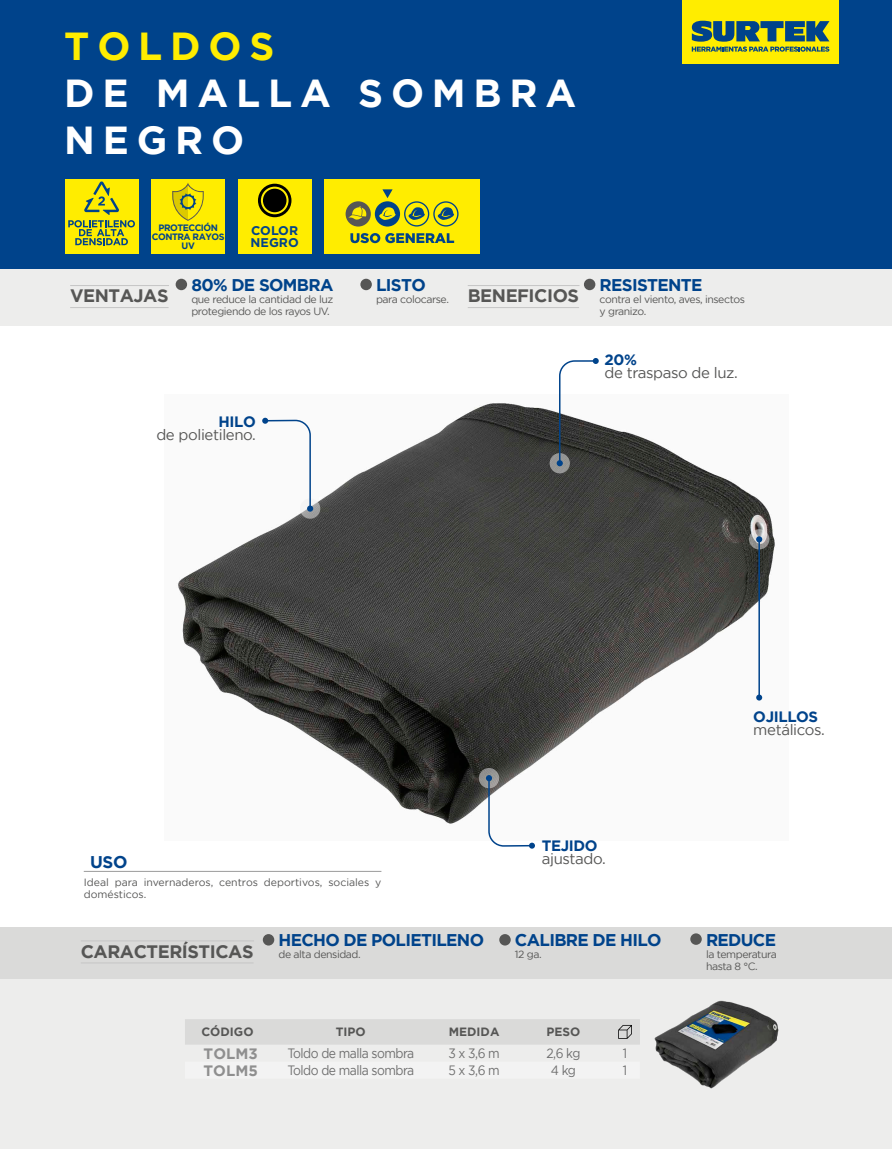
<style>
.page{position:relative;width:893px;height:1149px;background:#fff}
.page>*{position:absolute;margin:0;border:0;box-sizing:border-box;transform-origin:0 0}
.t1{font:700 39px/46.8px "Gotham";letter-spacing:.2em;color:#fff}
.t2{font:700 39px "Gotham";letter-spacing:.2em;color:#ffed00}
.t3{font:700 18px "Gotham";letter-spacing:-.025em;color:#565655}
.t4{font:700 16.95px "Gotham";letter-spacing:-.04em;color:#00438b}
.t5{font:15px "Gotham";letter-spacing:-.025em;color:#565655}
.t6{font:700 15px "Gotham";letter-spacing:-.025em;color:#00438b}
.t7{font:700 15px "Gotham";color:#8f8f8f}
.t8{font:13.5px "Gotham";letter-spacing:-.04em;color:#6e6e6e;scale:.9 1}
.t9{font:700 12.6px "Gotham";color:#00438b}
.t10{font:700 12px "Gotham";color:#565655}
.t11{font:10.5px/12px "Gotham";letter-spacing:-.04em;color:#565655}
.t12{font:10.5px/12px "Gotham";color:#565655}
.t13{font:700 9.3px/9.3px "Gotham";letter-spacing:-.05em;color:#00438b;text-align:center}
</style>
<div class="page">
<div style="left:0;top:0;width:892px;height:276px;background:#00438b"></div>
<div style="left:0;top:270px;width:892px;height:56px;background:#ededec"></div>
<div style="left:682px;top:0;width:157px;height:64px;background:#ffed00"></div>
<svg style="left:692px;top:21px;width:137px;height:31px"></svg>
<div style="left:0;top:977px;width:892px;height:171px;background:#ededec"></div>
<div style="left:0;top:927px;width:892px;height:51px;background:#dadad9"></div>
<img style="left:177px;top:403px;width:599px;height:421px">
<hr style="left:84px;top:870px;width:297px;height:1px;background:#9c9c9c">
<hr style="left:81px;top:940px;width:173px;height:1px;background:#c5c5c5">
<hr style="left:81px;top:962px;width:173px;height:1px;background:#c5c5c5">
<div style="left:263px;top:933px;width:11px;height:12px;background:#565655;border-radius:50%"></div>
<div style="left:499px;top:933px;width:12px;height:12px;background:#565655;border-radius:50%"></div>
<div style="left:176px;top:279px;width:11px;height:11px;background:#565655;border-radius:50%"></div>
<div style="left:360px;top:279px;width:12px;height:11px;background:#565655;border-radius:50%"></div>
<div style="left:584px;top:279px;width:11px;height:11px;background:#565655;border-radius:50%"></div>
<svg style="left:300px;top:498px;width:20px;height:20px"></svg>
<svg style="left:479px;top:767px;width:20px;height:21px"></svg>
<svg style="left:487px;top:776px;width:48px;height:72px"></svg>
<svg style="left:262px;top:417px;width:51px;height:94px"></svg>
<hr style="left:70px;top:285px;width:99px;height:1px;background:#c5c5c5">
<hr style="left:70px;top:307px;width:99px;height:1px;background:#c5c5c5">
<hr style="left:468px;top:285px;width:111px;height:1px;background:#c5c5c5">
<hr style="left:468px;top:307px;width:111px;height:1px;background:#c5c5c5">
<div style="left:550px;top:453px;width:20px;height:20px;background:#959594;border-radius:50%"></div>
<svg style="left:749px;top:529px;width:20px;height:20px"></svg>
<svg style="left:756px;top:536px;width:6px;height:6px"></svg>
<svg style="left:557px;top:358px;width:42px;height:108px"></svg>
<hr style="left:758px;top:539px;width:2px;height:158px;background:#00438b">
<svg style="left:756px;top:694px;width:6px;height:6px"></svg>
<img style="left:654px;top:1000px;width:125px;height:89px">
<div style="left:324px;top:179px;width:156px;height:74px;background:#ffed00"></div>
<svg style="left:350px;top:233px;width:104px;height:10px"></svg>
<div style="left:346px;top:201px;width:25px;height:25px;background:#565655;border-radius:50%"></div>
<svg style="left:382px;top:189px;width:11px;height:9px"></svg>
<div style="left:375px;top:201px;width:25px;height:25px;background:#00438b;border-radius:50%"></div>
<svg style="left:379px;top:207px;width:17px;height:13px"></svg>
<svg style="left:404px;top:201px;width:55px;height:25px"></svg>
<svg style="left:348px;top:206px;width:18px;height:14px"></svg>
<div style="left:185px;top:1019px;width:455px;height:25px;background:#dadad9"></div>
<div style="left:238px;top:179px;width:74px;height:74px;background:#ffed00"></div>
<svg style="left:258px;top:184px;width:33px;height:33px"></svg>
<div style="left:263px;top:189px;width:23px;height:23px;background:#000;border-radius:50%"></div>
<div style="left:151px;top:179px;width:74px;height:74px;background:#ffed00"></div>
<svg style="left:172px;top:183px;width:32px;height:38px"></svg>
<div style="left:65px;top:179px;width:74px;height:74px;background:#ffed00"></div>
<svg style="left:68px;top:181px;width:67px;height:64px"></svg>
<div style="left:690px;top:933px;width:12px;height:11px;background:#565655;border-radius:50%"></div>
<h1 class="t2" style="left:64px;top:24px;width:212px">TOLDOS</h1>
<h1 class="t1" style="left:64px;top:69px;width:514px">DE MALLA SOMBRA<br>NEGRO</h1>
<p class="t13" style="left:158px;top:222px;width:61px">PROTECCIÓN</p>
<p class="t9" style="left:251px;top:223px;width:48px">COLOR</p>
<p class="t13" style="left:152px;top:232px;width:74px">CONTRA RAYOS<br>UV</p>
<p class="t9" style="left:251px;top:235px;width:50px">NEGRO</p>
<h3 class="t4" style="left:191px;top:275px;width:144px">80% DE SOMBRA</h3>
<p class="t11" style="left:191px;top:293px;width:144px">que reduce la cantidad de luz protegiendo de los rayos UV.</p>
<h3 class="t4" style="left:376px;top:275px;width:51px">LISTO</h3>
<p class="t11" style="left:376px;top:293px;width:74px">para colocarse.</p>
<h2 class="t3" style="left:70px;top:285px;width:100px">VENTAJAS</h2>
<h2 class="t3" style="left:468px;top:285px;width:113px">BENEFICIOS</h2>
<h3 class="t6" style="left:219px;top:412px;width:39px">HILO</h3>
<h3 class="t5" style="left:156px;top:426px;width:101px">de polietileno.</h3>
<h3 class="t4" style="left:600px;top:275px;width:104px">RESISTENTE</h3>
<p class="t11" style="left:600px;top:293px;width:147px">contra el viento, aves, insectos y granizo.</p>
<h3 class="t6" style="left:604px;top:350px;width:34px">20%</h3>
<h3 class="t5" style="left:604px;top:364px;width:135px">de traspaso de luz.</h3>
<h3 class="t4" style="left:90px;top:851px;width:39px">USO</h3>
<p class="t12" style="left:84px;top:875px;width:299px">Ideal para invernaderos, centros deportivos, sociales y domésticos.</p>
<h3 class="t6" style="left:542px;top:836px;width:57px">TEJIDO</h3>
<h3 class="t5" style="left:542px;top:850px;width:65px">ajustado.</h3>
<h3 class="t6" style="left:753px;top:707px;width:66px">OJILLOS</h3>
<h3 class="t5" style="left:753px;top:721px;width:73px">metálicos.</h3>
<h2 class="t3" style="left:81px;top:940px;width:174px">CARACTERÍSTICAS</h2>
<h3 class="t4" style="left:279px;top:930px;width:207px">HECHO DE POLIETILENO</h3>
<p class="t11" style="left:279px;top:948px;width:84px">de alta densidad.</p>
<h3 class="t4" style="left:515px;top:930px;width:148px">CALIBRE DE HILO</h3>
<p class="t11" style="left:515px;top:948px;width:28px">12 ga.</p>
<p class="t10" style="left:201px;top:1024px;width:54px">CÓDIGO</p>
<p class="t10" style="left:336px;top:1024px;width:32px">TIPO</p>
<p class="t10" style="left:449px;top:1024px;width:52px">MEDIDA</p>
<p class="t10" style="left:546px;top:1024px;width:35px">PESO</p>
<h3 class="t7" style="left:204px;top:1044px;width:56px">TOLM3</h3>
<p class="t8" style="left:287px;top:1045px;width:143px">Toldo de malla sombra</p>
<p class="t8" style="left:448px;top:1045px;width:59px">3 x 3,6 m</p>
<p class="t8" style="left:546px;top:1045px;width:39px">2,6 kg</p>
<p class="t8" style="left:623px;top:1045px;width:6px">1</p>
<h3 class="t7" style="left:204px;top:1061px;width:56px">TOLM5</h3>
<p class="t8" style="left:287px;top:1062px;width:143px">Toldo de malla sombra</p>
<p class="t8" style="left:448px;top:1062px;width:58px">5 x 3,6 m</p>
<p class="t8" style="left:551px;top:1062px;width:29px">4 kg</p>
<p class="t8" style="left:623px;top:1062px;width:6px">1</p>
<h3 class="t4" style="left:706px;top:929px;width:72px">REDUCE</h3>
<p class="t11" style="left:706px;top:947px;width:72px">la temperatura hasta 8 °C.</p>
</div>
